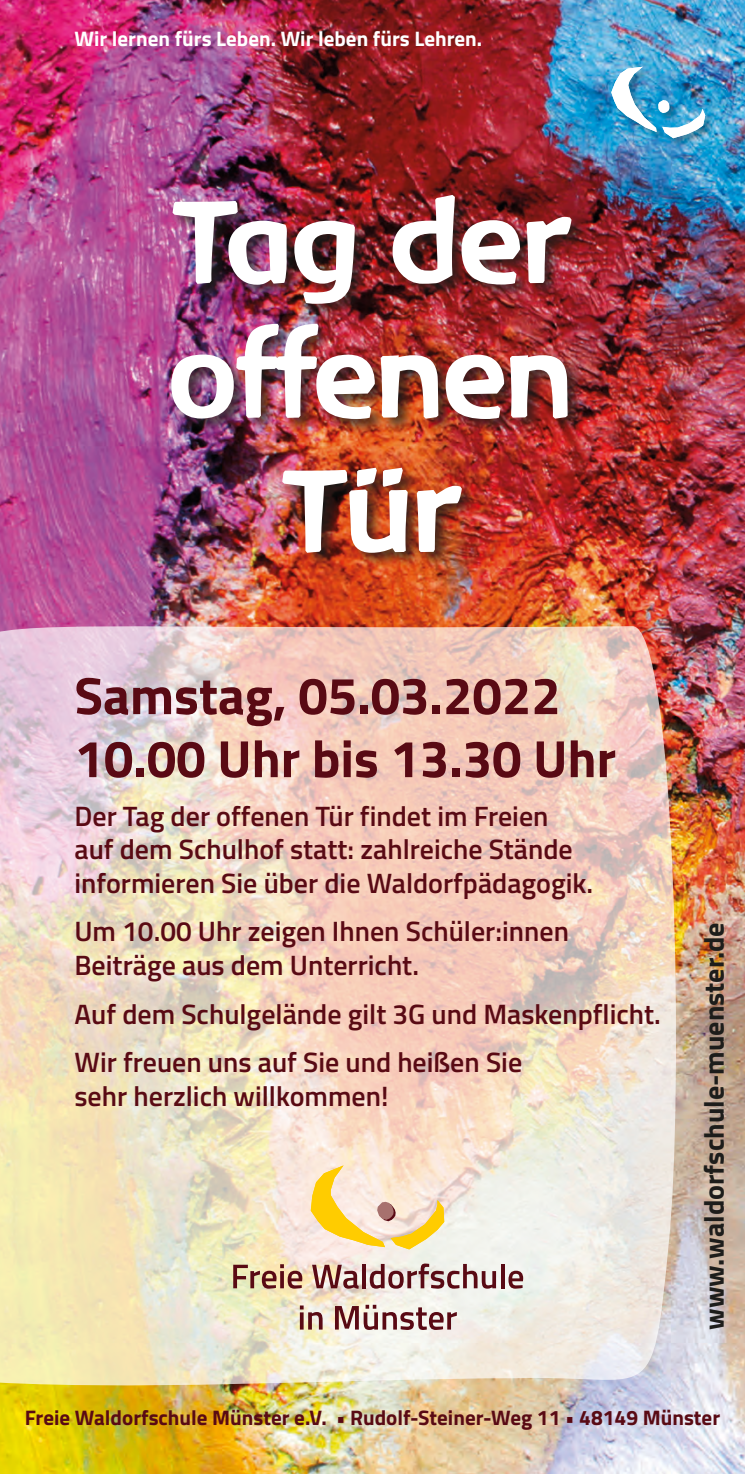
<style>
.page{position:relative;width:745px;height:1474px;background:#fff}
.page>*{position:absolute;margin:0;border:0;box-sizing:border-box;transform-origin:0 0}
.t1{font:112px/134.4px "Baar Zeitgeist";color:#fff;text-align:center}
.t2{font:700 52.5px/63px "Titillium";color:#590a14}
.t3{font:600 28px/33.6px "Titillium";color:#590a14}
.t4{font:700 28px "Titillium";color:#1d1d1b}
.t5{font:700 21px "Titillium";color:#590a14}
.t6{font:700 21px "Titillium";color:#fff}
</style>
<div class="page">
<img style="left:0;top:0;width:744px;height:1473px">
<svg style="left:0;top:624px;width:677px;height:762px;background:#eed7c5"></svg>
<div style="left:169px;top:193px;width:418px;height:375px;background:#1d1d1b;opacity:.75"></div>
<svg style="left:310px;top:1165px;width:134px;height:84px;background:#f7dda4"></svg>
<svg style="left:233px;top:1264px;width:69px;height:24px;background:#b9957c"></svg>
<svg style="left:312px;top:1264px;width:46px;height:24px"></svg>
<hr style="left:362px;top:1263px;width:3px;height:25px;background:#590a14">
<svg style="left:369px;top:1263px;width:126px;height:25px;background:#bca09f"></svg>
<svg style="left:500px;top:1263px;width:4px;height:25px"></svg>
<svg style="left:508px;top:1270px;width:15px;height:18px"></svg>
<svg style="left:300px;top:1305px;width:22px;height:24px"></svg>
<svg style="left:335px;top:1304px;width:121px;height:25px"></svg>
<div style="left:611px;top:66px;width:104px;height:82px;background:#1d1d1b;opacity:.3"></div>
<img style="left:611px;top:67px;width:93px;height:71px">
<p class="t6" style="left:74px;top:22px;width:409px">Wir lernen fürs Leben. Wir leben fürs Lehren.</p>
<p class="t1" style="left:170px;top:173px;width:405px">Tag der offenen<br>Tür</p>
<p class="t2" style="left:74px;top:661px;width:542px">Samstag, 05.03.2022<br>10.00 Uhr bis 13.30 Uhr</p>
<p class="t3" style="left:74px;top:797px;width:520px">Der Tag der offenen Tür findet im Freien auf dem Schulhof statt: zahlreiche Stände informieren Sie über die Waldorfpädagogik.</p>
<p class="t3" style="left:74px;top:913px;width:495px">Um 10.00 Uhr zeigen Ihnen Schüler:innen<br>Beiträge aus dem Unterricht.</p>
<p class="t3" style="left:74px;top:995px;width:587px">Auf dem Schulgelände gilt 3G und Maskenpflicht.</p>
<p class="t3" style="left:74px;top:1044px;width:449px">Wir freuen uns auf Sie und heißen Sie sehr herzlich willkommen!</p>
<p class="t4" style="left:692px;top:1329px;width:409px;rotate:-90deg">www.waldorfschule-muenster.de</p>
<p class="t5" style="left:25px;top:1401px;width:696px">Freie Waldorfschule Münster e.V. • Rudolf-Steiner-Weg 11 • 48149 Münster</p>
</div>
